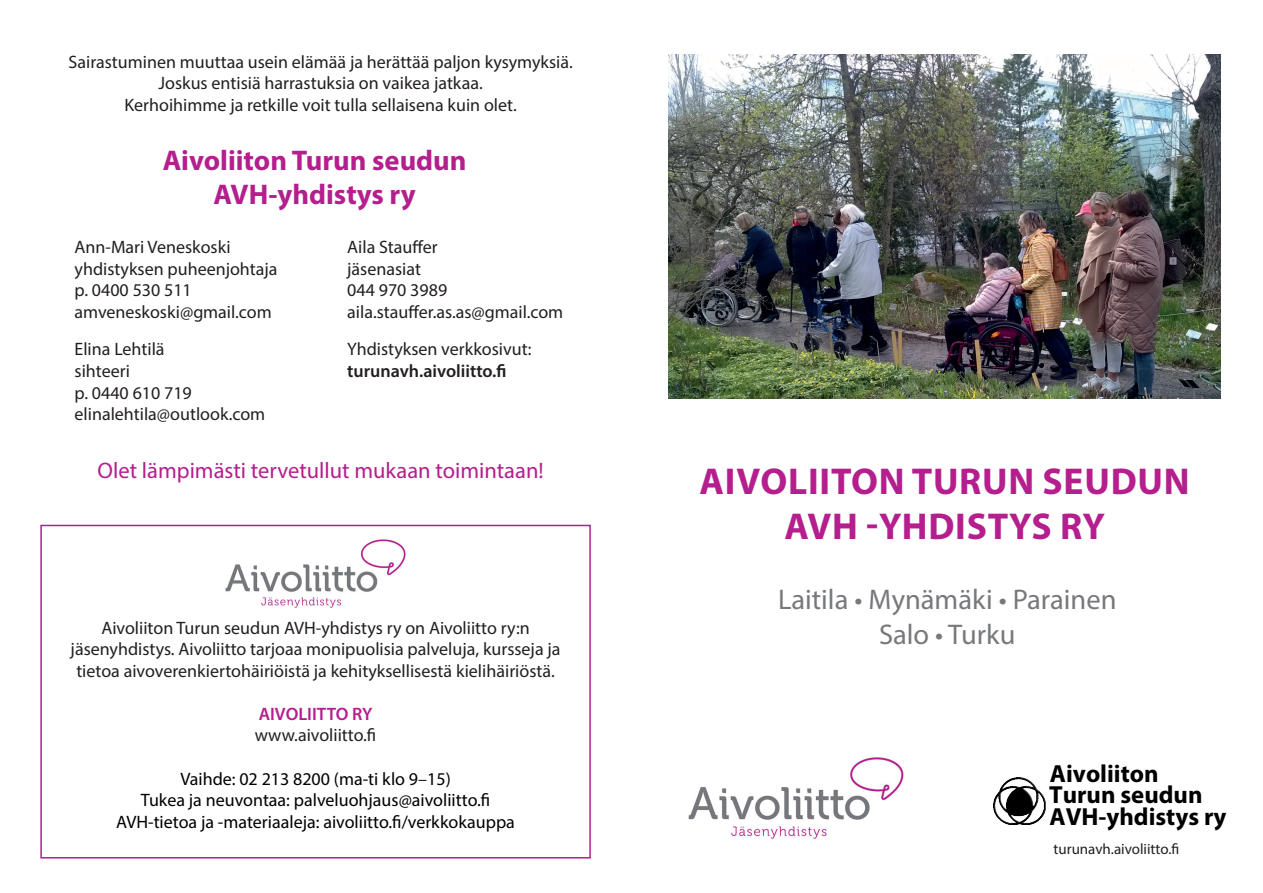
<style>
.page{position:relative;width:1263px;height:893px;background:#fff}
.page>*{position:absolute;margin:0;border:0;box-sizing:border-box;transform-origin:0 0}
.t1{font:700 37.5px/45px "Myriad Pro";letter-spacing:.02em;color:#b41e8d;text-align:center}
.t2{font:28.5px/34.2px "Myriad Pro";color:#76787b;text-align:center}
.t3{font:700 28.5px/34.2px "Myriad Pro";color:#b41e8d;text-align:center}
.t4{font:700 24.75px "Myriad Pro";color:#000001}
.t5{font:22.5px "Myriad Pro";color:#b41e8d}
.t6{font:18px/21.6px "Myriad Pro";color:#231f20}
.t7{font:18px/21.6px "Myriad Pro";color:#000;text-align:center}
.t8{font:600 18px "Myriad Pro";color:#231f20}
.t9{font:600 18px "Myriad Pro";color:#b41e8d}
.t10{font:15px "Myriad Pro";color:#231f20}
.s1{color:#231f20}
</style>
<div class="page">
<img style="left:688px;top:757px;width:216px;height:82px">
<img style="left:669px;top:54px;width:552px;height:345px">
<img style="left:994px;top:777px;width:51px;height:48px">
<img style="left:225px;top:539px;width:181px;height:69px">
<div style="left:40px;top:525px;width:551px;height:333px;border:2px solid #b41e8d"></div>
<p class="t6" style="left:69px;top:50px;width:506px;text-align:center">Sairastuminen muuttaa usein elämää ja herättää paljon kysymyksiä.<br>Joskus entisiä harrastuksia on vaikea jatkaa.<br>Kerhoihimme ja retkille voit tulla sellaisena kuin olet.</p>
<h2 class="t3" style="left:163px;top:142px;width:305px">Aivoliiton Turun seudun<br>AVH-yhdistys ry</h2>
<p class="t6" style="left:347px;top:236px;width:218px">Aila Stauffer<br>jäsenasiat<br>044 970 3989 aila.stauffer.as.as@gmail.com</p>
<p class="t6" style="left:75px;top:236px;width:204px">Ann-Mari Veneskoski yhdistyksen puheenjohtaja p. 0400 530 511 amveneskoski@gmail.com</p>
<p class="t6" style="left:75px;top:338px;width:192px">Elina Lehtilä<br>sihteeri<br>p. 0440 610 719 elinalehtila@outlook.com</p>
<p class="t6" style="left:347px;top:338px;width:186px">Yhdistyksen verkkosivut:</p>
<p class="t8" style="left:347px;top:360px;width:161px">turunavh.aivoliitto.fi</p>
<p class="t5" style="left:98px;top:457px;width:447px">Olet lämpimästi tervetullut mukaan toimintaan!</p>
<p class="t6" style="left:71px;top:616px;width:491px;text-align:center">Aivoliiton Turun seudun AVH-yhdistys ry on Aivoliitto ry:n jäsenyhdistys. Aivoliitto tarjoaa monipuolisia palveluja, kursseja ja tietoa aivoverenkiertohäiriöistä ja kehityksellisestä kielihäiriöstä.</p>
<p class="t9" style="left:259px;top:702px;width:115px">AIVOLIITTO RY</p>
<p class="t6" style="left:255px;top:724px;width:123px">www.aivoliitto.fi</p>
<p class="t7" style="left:116px;top:767px;width:400px">Vaihde: 02 213 8200 (ma-ti klo 9<span class="s1">–</span>15)<br>Tukea ja neuvontaa: palveluohjaus@aivoliitto.fi<br>AVH-tietoa ja -materiaaleja: aivoliitto.fi/verkkokauppa</p>
<h1 class="t1" style="left:699px;top:457px;width:492px">AIVOLIITON TURUN SEUDUN<br>AVH -YHDISTYS RY</h1>
<h2 class="t2" style="left:778px;top:582px;width:340px">Laitila • Mynämäki • Parainen<br>Salo • Turku</h2>
<h3 class="t4" style="left:1050px;top:757px;width:110px">Aivoliiton</h3>
<h3 class="t4" style="left:1049px;top:779px;width:155px">Turun seudun</h3>
<h3 class="t4" style="left:1049px;top:800px;width:179px">AVH-yhdistys ry</h3>
<p class="t10" style="left:1053px;top:840px;width:127px">turunavh.aivoliitto.fi</p>
</div>
